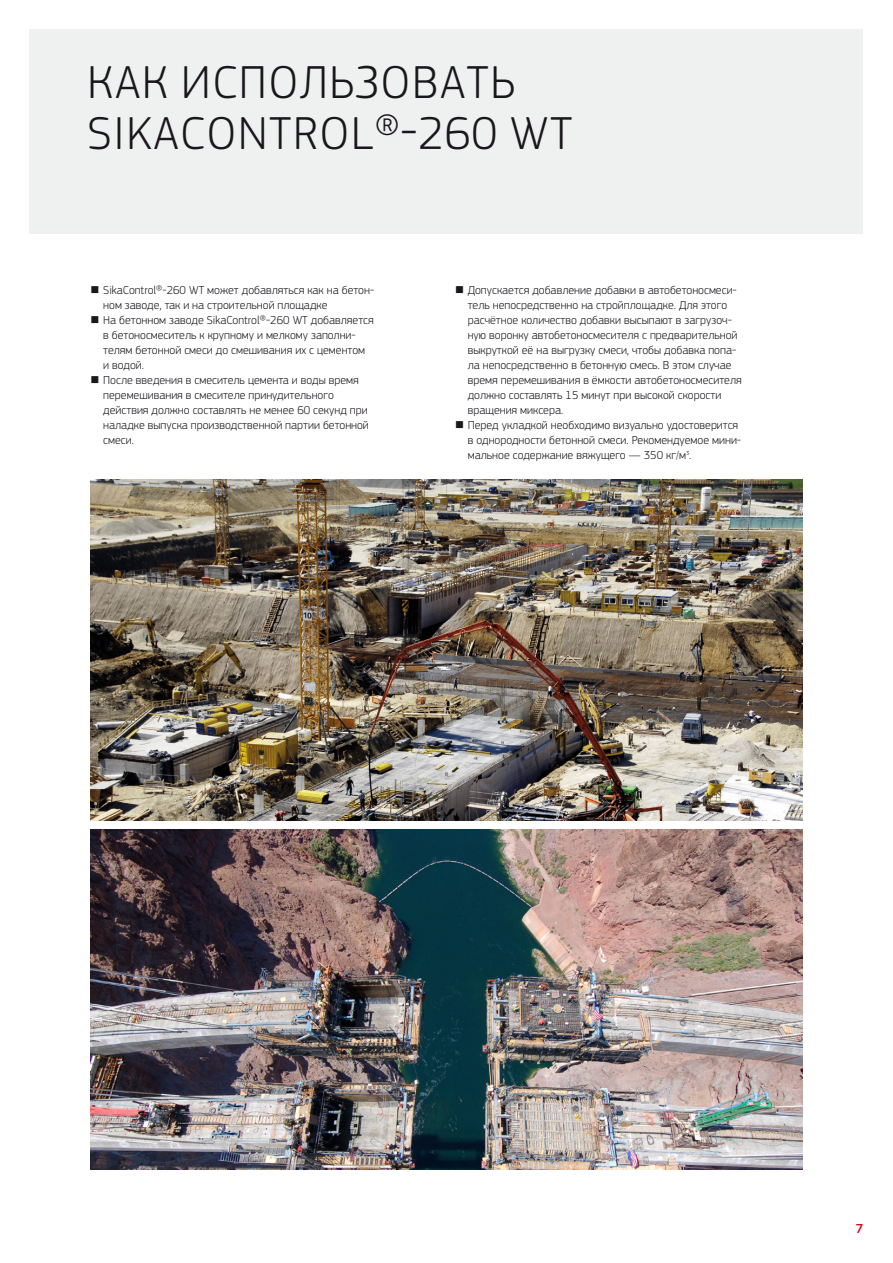
<style>
.page{position:relative;width:893px;height:1263px;background:#fff}
.page>*{position:absolute;margin:0;border:0;box-sizing:border-box;transform-origin:0 0}
.SI_Klavica_HL1{font:300 48px/51px "PF Square Sans Pro";letter-spacing:.035em;color:#1a171c}
.t1{font:500 13.5px "PF Square Sans Pro";color:#e2001a}
.t2{font:300 12px/15px "PF Square Sans Pro";color:#1a171c}
</style>
<div class="page">
<div style="left:30px;top:30px;width:833px;height:204px;background:#eceded"></div>
<img style="left:91px;top:480px;width:711px;height:340px">
<img style="left:91px;top:829px;width:711px;height:340px">
<p class="SI_Klavica_HL1" style="left:88px;top:56px;width:486px">КАК ИСПОЛЬЗОВАТЬ<br>SIKACONTROL®-260 WT</p>
<p class="t2" style="left:103px;top:283px;width:272px">SikaControl®-260 WT может добавляться как на бетон&shy;ном заводе, так и на строительной площадке</p>
<p class="t2" style="left:103px;top:313px;width:272px">На бетонном заводе SikaControl®-260 WT добавляется в бетоносмеситель к крупному и мелкому заполни&shy;телям бетонной смеси до смешивания их с цементом и водой.</p>
<p class="t2" style="left:103px;top:373px;width:267px">После введения в смеситель цемента и воды время перемешивания в смесителе принудительного действия должно составлять не менее 60 секунд при наладке выпуска производственной партии бетонной смеси.</p>
<p class="t2" style="left:468px;top:283px;width:275px">Допускается добавление добавки в автобетоносмеси&shy;тель непосредственно на стройплощадке. Для этого расчётное количество добавки высыпают в загрузоч&shy;ную воронку автобетоносмесителя с предварительной выкруткой её на выгрузку смеси, чтобы добавка попа&shy;ла непосредственно в бетонную смесь. В этом случае время перемешивания в ёмкости автобетоносмесителя должно составлять 15 минут при высокой скорости вращения миксера.</p>
<p class="t2" style="left:468px;top:418px;width:275px">Перед укладкой необходимо визуально удостоверится в однородности бетонной смеси. Рекомендуемое мини&shy;мальное содержание вяжущего — 350 кг/м<sup>3</sup>.</p>
<p class="t1" style="left:856px;top:1221px;width:8px">7</p>
</div>
